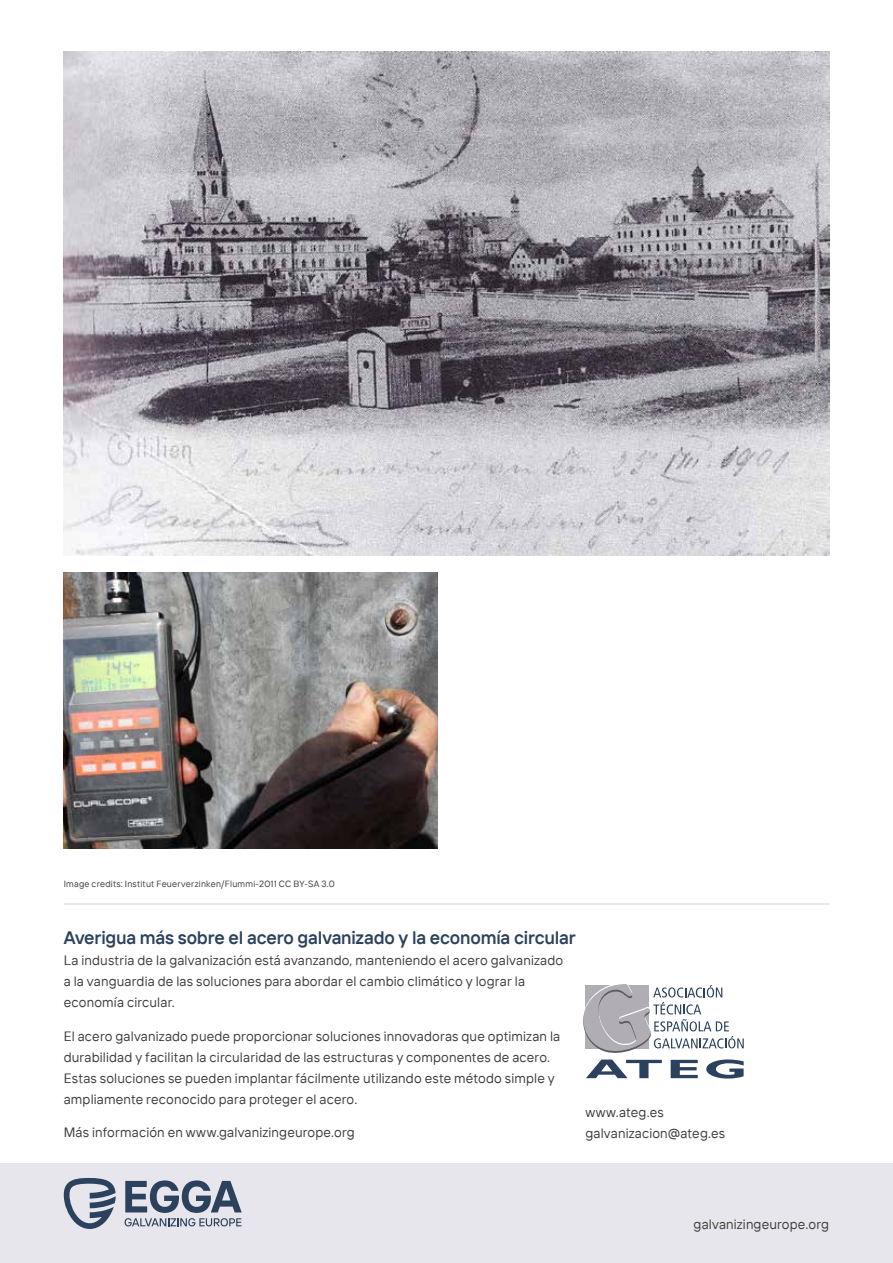
<style>
.page{position:relative;width:893px;height:1263px;background:#fff}
.page>*{position:absolute;margin:0;border:0;box-sizing:border-box;transform-origin:0 0}
.t1{font:600 18px "TT Interphases";letter-spacing:-.01em;color:#2b415d}
.t2{font:13.5px/21px "TT Interphases";letter-spacing:.01em;color:#3c3c3b}
.t3{font:9px "TT Interphases";letter-spacing:.025em;color:#3c3c3b}
</style>
<div class="page">
<div style="left:0;top:1163px;width:893px;height:100px;background:#e7e6ec"></div>
<svg style="left:64px;top:1178px;width:52px;height:51px"></svg>
<svg style="left:125px;top:1180px;width:117px;height:46px"></svg>
<svg style="left:583px;top:984px;width:161px;height:94px"></svg>
<hr style="left:64px;top:903px;width:765px;height:2px;background:#e7e6ec">
<img style="left:64px;top:51px;width:765px;height:504px">
<img style="left:64px;top:572px;width:374px;height:277px">
<p class="t3" style="left:64px;top:878px;width:273px">Image credits: Institut Feuerverzinken/Flummi-2011 CC BY-SA 3.0</p>
<h1 class="t1" style="left:64px;top:926px;width:514px">Averigua más sobre el acero galvanizado y la economía circular</h1>
<p class="t2" style="left:64px;top:949px;width:501px">La industria de la galvanización está avanzando, manteniendo el acero galvanizado a la vanguardia de las soluciones para abordar el cambio climático y lograr la economía circular.</p>
<p class="t2" style="left:64px;top:1025px;width:498px">El acero galvanizado puede proporcionar soluciones innovadoras que optimizan la durabilidad y facilitan la circularidad de las estructuras y componentes de acero.<br>Estas soluciones se pueden implantar fácilmente utilizando este método simple y ampliamente reconocido para proteger el acero.</p>
<p class="t2" style="left:64px;top:1122px;width:293px">Más información en www.galvanizingeurope.org</p>
<p class="t2" style="left:585px;top:1101px;width:141px">www.ateg.es galvanizacion@ateg.es</p>
<p class="t2" style="left:694px;top:1213px;width:137px">galvanizingeurope.org</p>
</div>
